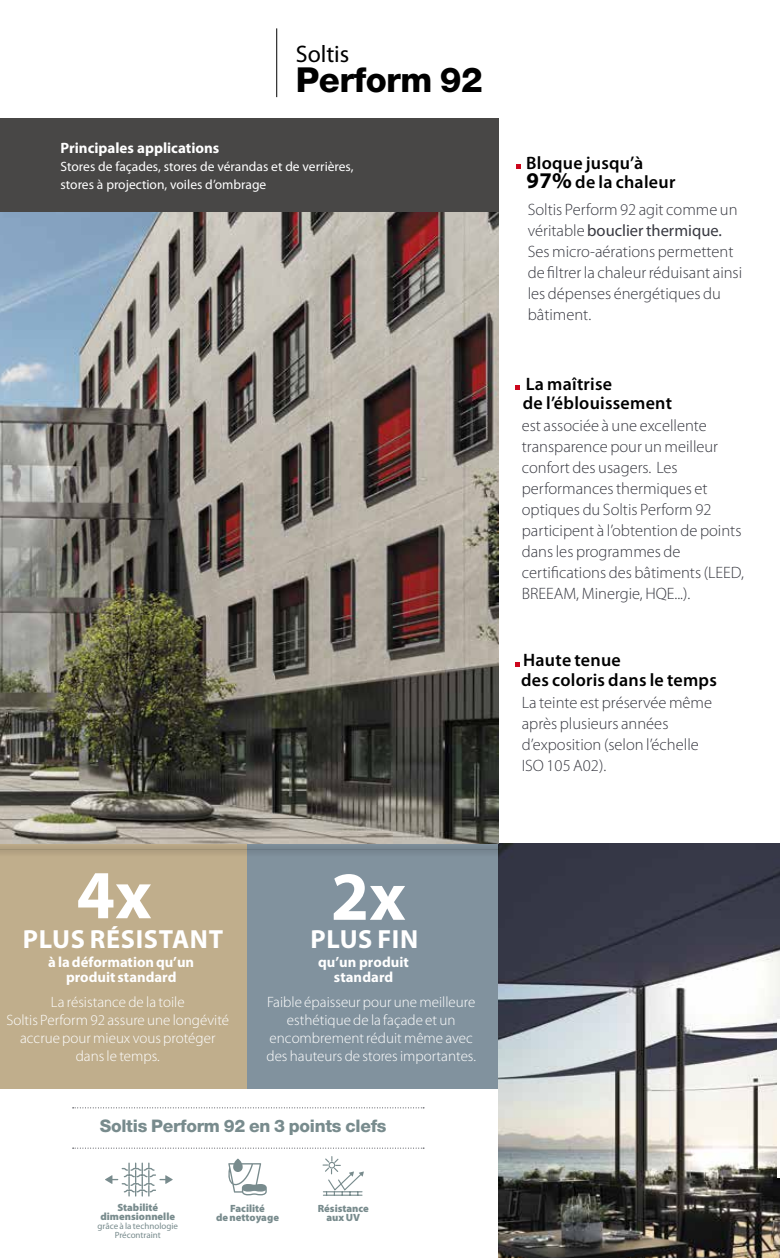
<style>
.page{position:relative;width:780px;height:1258px;background:#fff}
.page>*{position:absolute;margin:0;border:0;box-sizing:border-box;transform-origin:0 0}
.t1{font:700 69.3px "Myriad Pro";color:#fff}
.t2{font:800 34.5px "Helvetica Neue LT Std";letter-spacing:-.015em;color:#000}
.t3{font:700 26.25px "Myriad Pro";letter-spacing:.025em;color:#fff}
.t4{font:24px "Myriad Pro";letter-spacing:-.005em;color:#000}
.t5{font:600 18px/19.5px "Myriad Pro";letter-spacing:.015em;color:#000}
.t6{font:800 17.4px "Helvetica Neue LT Std";letter-spacing:-.015em;color:#788b8d}
.t7{font:300 16.5px/21px "Myriad Pro";color:#383941}
.t8{font:300 15px/18px "Myriad Pro";color:#fff;text-align:center}
.t9{font:700 15px "Myriad Pro";color:#fff}
.t10{font:700 14.7px/15px "Myriad Pro";color:#fff;text-align:center}
.t11{font:13.5px/18px "Myriad Pro";color:#fff}
.t12{font:900 10.5px/9.1px "Myriad Pro";color:#788b8d;text-align:center}
.t13{font:9px/9.1px "Myriad Pro";color:#788b8d;text-align:center}
.s1{font-weight:700;font-size:22.5px}
.s2{font-weight:400}
</style>
<div class="page">
<div style="left:0;top:843px;width:247px;height:246px;background:#c0ae8c"></div>
<div style="left:247px;top:843px;width:251px;height:246px;background:#81929e"></div>
<img style="left:498px;top:843px;width:281px;height:415px">
<hr style="left:276px;top:28px;width:1px;height:69px;background:#000">
<img style="left:0;top:212px;width:498px;height:631px">
<div style="left:0;top:118px;width:498px;height:94px;background:#484746"></div>
<svg style="left:322px;top:1156px;width:42px;height:40px"></svg>
<svg style="left:228px;top:1159px;width:39px;height:36px"></svg>
<svg style="left:105px;top:1162px;width:68px;height:35px"></svg>
<svg style="left:0;top:849px;width:498px;height:4px"></svg>
<svg style="left:0;top:843px;width:498px;height:6px"></svg>
<svg style="left:516px;top:164px;width:5px;height:5px"></svg>
<svg style="left:515px;top:386px;width:4px;height:4px"></svg>
<svg style="left:515px;top:662px;width:4px;height:4px"></svg>
<hr style="left:777px;top:1019px;width:2px;height:159px;background:#fff">
<svg style="left:73px;top:1148px;width:351px;height:1px"></svg>
<svg style="left:73px;top:1107px;width:351px;height:1px"></svg>
<h3 class="t4" style="left:296px;top:39px;width:55px">Soltis</h3>
<h2 class="t2" style="left:296px;top:59px;width:188px">Perform 92</h2>
<p class="t9" style="left:61px;top:138px;width:160px">Principales applications</p>
<p class="t11" style="left:61px;top:157px;width:294px">Stores de façades, stores de vérandas et de verrières, stores à projection, voiles d’ombrage</p>
<h1 class="t1" style="left:77px;top:850px;width:76px">4x</h1>
<h3 class="t3" style="left:23px;top:922px;width:202px">PLUS RÉSISTANT</h3>
<p class="t10" style="left:48px;top:954px;width:147px">à la déformation qu’un produit standard</p>
<p class="t8" style="left:6px;top:994px;width:224px">La résistance de la toile<br>Soltis Perform 92 assure une longévité accrue pour mieux vous protéger dans le temps.</p>
<h1 class="t1" style="left:331px;top:851px;width:76px">2x</h1>
<p class="t10" style="left:318px;top:954px;width:92px">qu’un produit standard</p>
<h3 class="t3" style="left:310px;top:922px;width:109px">PLUS FIN</h3>
<p class="t8" style="left:266px;top:994px;width:211px">Faible épaisseur pour une meilleure esthétique de la façade et un encombrement réduit même avec des hauteurs de stores importantes.</p>
<p class="t6" style="left:100px;top:1116px;width:288px">Soltis Perform 92 en 3 points clefs</p>
<p class="t12" style="left:100px;top:1202px;width:76px">Stabilité dimensionnelle</p>
<p class="t13" style="left:97px;top:1221px;width:82px">grâce à la technologie<br>Précontraint</p>
<p class="t12" style="left:216px;top:1204px;width:64px">Facilité<br>de nettoyage</p>
<p class="t12" style="left:318px;top:1204px;width:52px">Résistance aux UV</p>
<p class="t5" style="left:526px;top:152px;width:151px">Bloque jusqu’à<br><span class="s1">97%</span> de la chaleur</p>
<p class="t7" style="left:527px;top:199px;width:216px">Soltis Perform 92 agit comme un véritable <span class="s2">bouclier thermique.<br></span>Ses micro-aérations permettent de filtrer la chaleur réduisant ainsi les dépenses énergétiques du bâtiment.</p>
<p class="t5" style="left:522px;top:374px;width:151px">La maîtrise<br>de l’éblouissement</p>
<p class="t7" style="left:521px;top:415px;width:224px">est associée à une excellente transparence pour un meilleur confort des usagers. Les performances thermiques et optiques du Soltis Perform 92 participent à l’obtention de points dans les programmes de certifications des bâtiments (LEED,<br>BREEAM, Minergie, HQE...).</p>
<p class="t5" style="left:521px;top:650px;width:197px">Haute tenue<br>des coloris dans le temps</p>
<p class="t7" style="left:521px;top:693px;width:192px">La teinte est préservée même après plusieurs années d’exposition (selon l’échelle<br>ISO 105 A02).</p>
</div>
